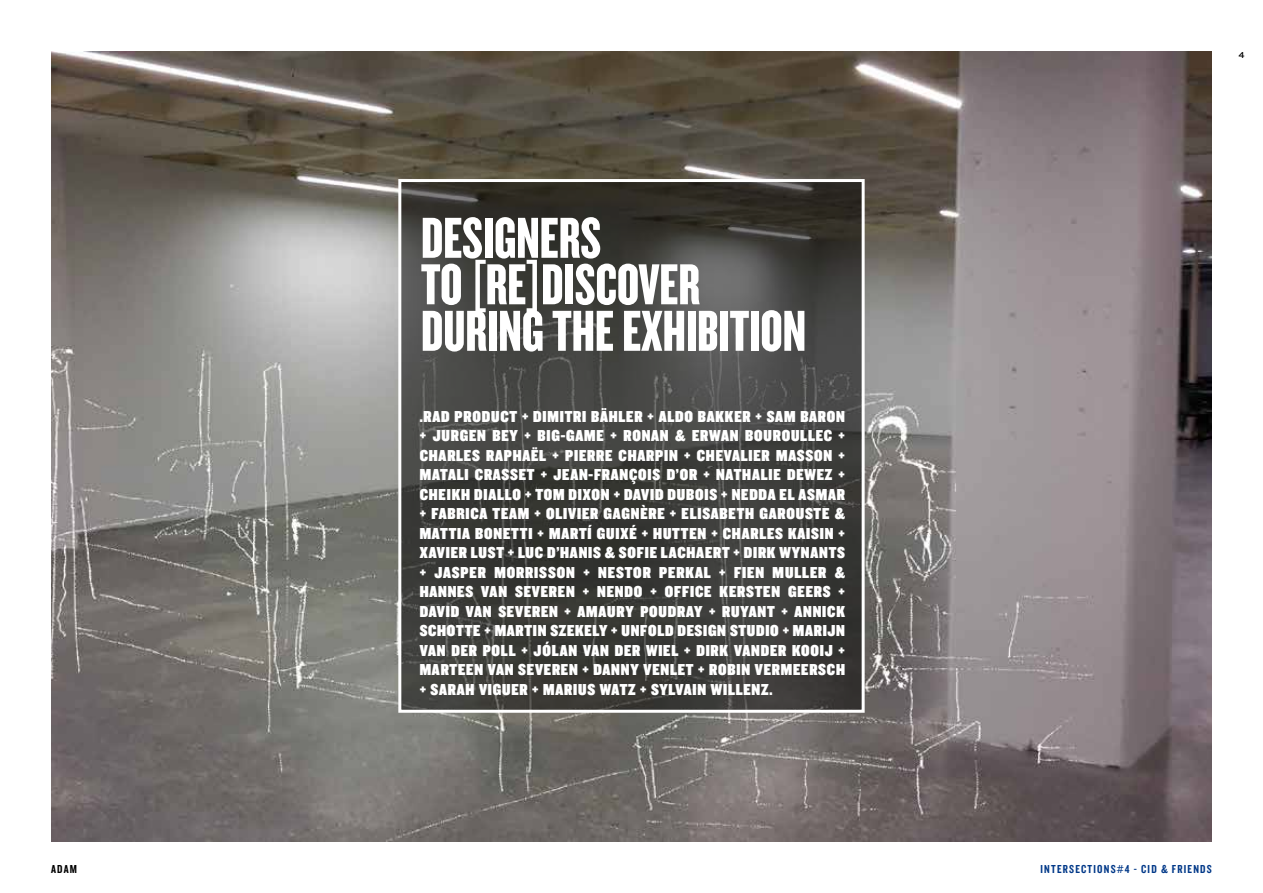
<style>
.page{position:relative;width:1263px;height:893px;background:#fff}
.page>*{position:absolute;margin:0;border:0;box-sizing:border-box;transform-origin:0 0}
.t1{font:60px/46.5px "Knockout 68 Full Featherwt";color:#fff}
.t2{font:16.5px/19.5px "Knockout 90 Ultmt Welterwt";letter-spacing:.05em;color:#fff;text-align:justify}
.t3{font:12px "Knockout 49 Liteweight";letter-spacing:.1em;color:#003888}
.t4{font:12px "Knockout 49 Liteweight";color:#000}
.t5{font:9px "Knockout 33 Junior Heviwt";color:#000}
</style>
<div class="page">
<img style="left:51px;top:52px;width:1161px;height:790px">
<svg style="left:402px;top:183px;width:459px;height:526px;background:#40403d"></svg>
<div style="left:398px;top:179px;width:467px;height:534px;border:3px solid #fff"></div>
<h1 class="t1" style="left:421px;top:213px;width:387px">DESIGNERS<br>TO [RE]DISCOVER<br>DURING THE EXHIBITION</h1>
<p class="t2" style="left:420px;top:406px;width:427px;text-indent:102px">+ DIMITRI BÄHLER + ALDO BAKKER + SAM BARON + JURGEN BEY + BIG-GAME + RONAN &amp; ERWAN BOUROULLEC + CHARLES RAPHAËL + PIERRE CHARPIN + CHEVALIER MASSON + MATALI CRASSET + JEAN-FRANÇOIS D’OR + NATHALIE DEWEZ + CHEIKH DIALLO + TOM DIXON + DAVID DUBOIS + NEDDA EL ASMAR + FABRICA TEAM + OLIVIER GAGNÈRE + ELISABETH GAROUSTE &amp; MATTIA BONETTI + MARTÍ GUIXÉ + HUTTEN + CHARLES KAISIN + XAVIER LUST + LUC D’HANIS &amp; SOFIE LACHAERT + DIRK WYNANTS + JASPER MORRISSON + NESTOR PERKAL + FIEN MULLER &amp; HANNES VAN SEVEREN + NENDO + OFFICE KERSTEN GEERS + DAVID VAN SEVEREN + AMAURY POUDRAY + RUYANT + ANNICK SCHOTTE + MARTIN SZEKELY + UNFOLD DESIGN STUDIO + MARIJN VAN DER POLL + JÓLAN VAN DER WIEL + DIRK VANDER KOOIJ + MARTEEN VAN SEVEREN + DANNY VENLET + ROBIN VERMEERSCH + SARAH VIGUER + MARIUS WATZ + SYLVAIN WILLENZ.</p>
<p class="t2" style="left:420px;top:406px;width:63px">.RAD PRODUCT</p>
<p class="t5" style="left:1238px;top:49px;width:8px">4</p>
<p class="t4" style="left:51px;top:861px;width:28px">ADAM</p>
<p class="t3" style="left:1040px;top:861px;width:173px">INTERSECTIONS#4 - CID &amp; FRIENDS</p>
</div>
